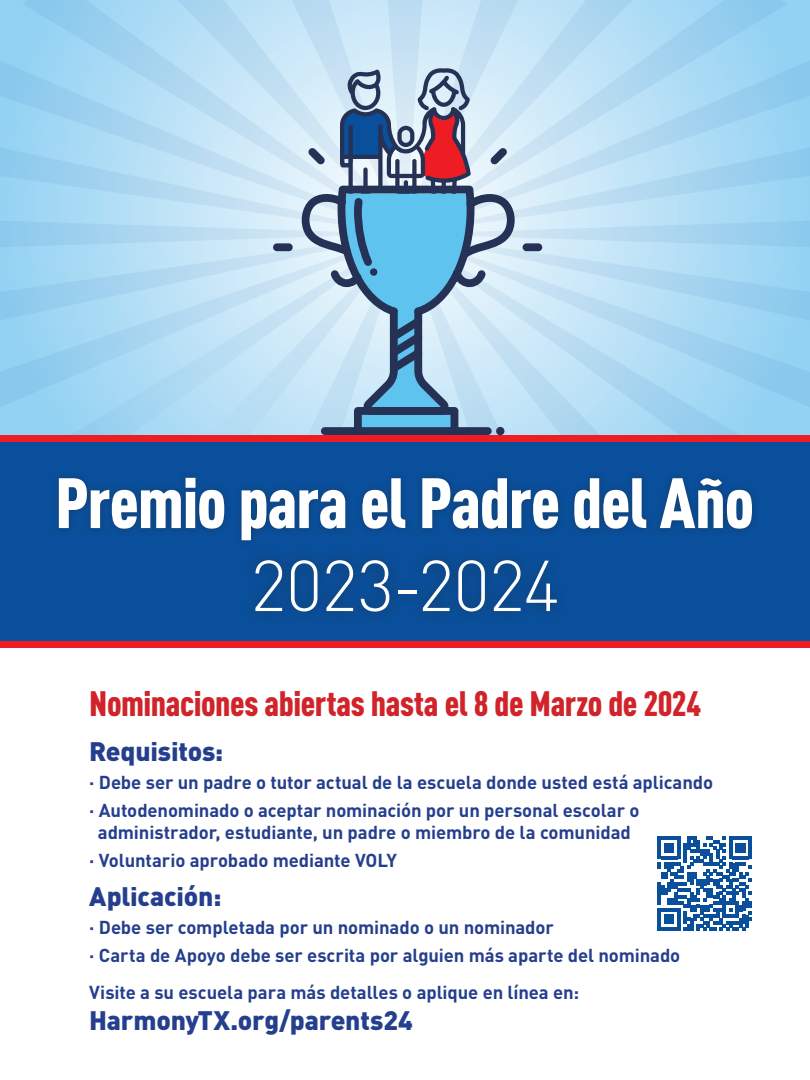
<style>
.page{position:relative;width:810px;height:1080px;background:#fff}
.page>*{position:absolute;margin:0;border:0;box-sizing:border-box;transform-origin:0 0}
.t1{font:300 70.81px "DIN Pro";letter-spacing:-.015em;color:#fff}
.t2{font:900 condensed 70px "DIN Pro";letter-spacing:-.02em;color:#fff}
.t3{font:900 condensed 34.81px "DIN Pro";letter-spacing:-.015em;color:#d1232a}
.t4{font:900 26.44px "DIN Pro";letter-spacing:-.01em;color:#253f8e}
.t5{font:700 18.5px "DIN Pro";letter-spacing:-.005em;color:#253f8e}
</style>
<div class="page">
<div style="left:0;top:435px;width:810px;height:206px;background:#0a4f9b"></div>
<svg style="left:0;top:0;width:810px;height:442px;background:#acd1e8"></svg>
<div style="left:451px;top:427px;width:41px;height:8px;background:#253256;border-radius:4px"></div>
<div style="left:321px;top:427px;width:41px;height:8px;background:#253256;border-radius:4px"></div>
<div style="left:0;top:641px;width:810px;height:6px;background:#ee1d23"></div>
<div style="left:51px;top:470px;width:708px;height:78px;background:#231f20;opacity:.35"></div>
<div style="left:243px;top:547px;width:326px;height:78px;background:#0b4b93"></div>
<svg style="left:658px;top:837px;width:94px;height:94px"></svg>
<p class="t2" style="left:55px;top:449px;width:701px">Premio para el Padre del Año</p>
<p class="t1" style="left:250px;top:531px;width:311px">2023-2024</p>
<p class="t3" style="left:89px;top:677px;width:614px">Nominaciones abiertas hasta el 8 de Marzo de 2024</p>
<p class="t4" style="left:89px;top:729px;width:135px">Requisitos:</p>
<p class="t5" style="left:89px;top:767px;width:625px">· Debe ser un padre o tutor actual de la escuela donde usted está aplicando</p>
<p class="t5" style="left:89px;top:794px;width:552px">· Autodenominado o aceptar nominación por un personal escolar o</p>
<p class="t5" style="left:98px;top:817px;width:535px">administrador, estudiante, un padre o miembro de la comunidad</p>
<p class="t5" style="left:89px;top:844px;width:309px">· Voluntario aprobado mediante VOLY</p>
<p class="t4" style="left:89px;top:874px;width:134px">Aplicación:</p>
<p class="t5" style="left:89px;top:912px;width:466px">· Debe ser completada por un nominado o un nominador</p>
<p class="t5" style="left:89px;top:940px;width:593px">· Carta de Apoyo debe ser escrita por alguien más aparte del nominado</p>
<p class="t5" style="left:89px;top:977px;width:491px">Visite a su escuela para más detalles o aplique en línea en:</p>
<p class="t4" style="left:89px;top:998px;width:325px">HarmonyTX.org/parents24</p>
</div>
